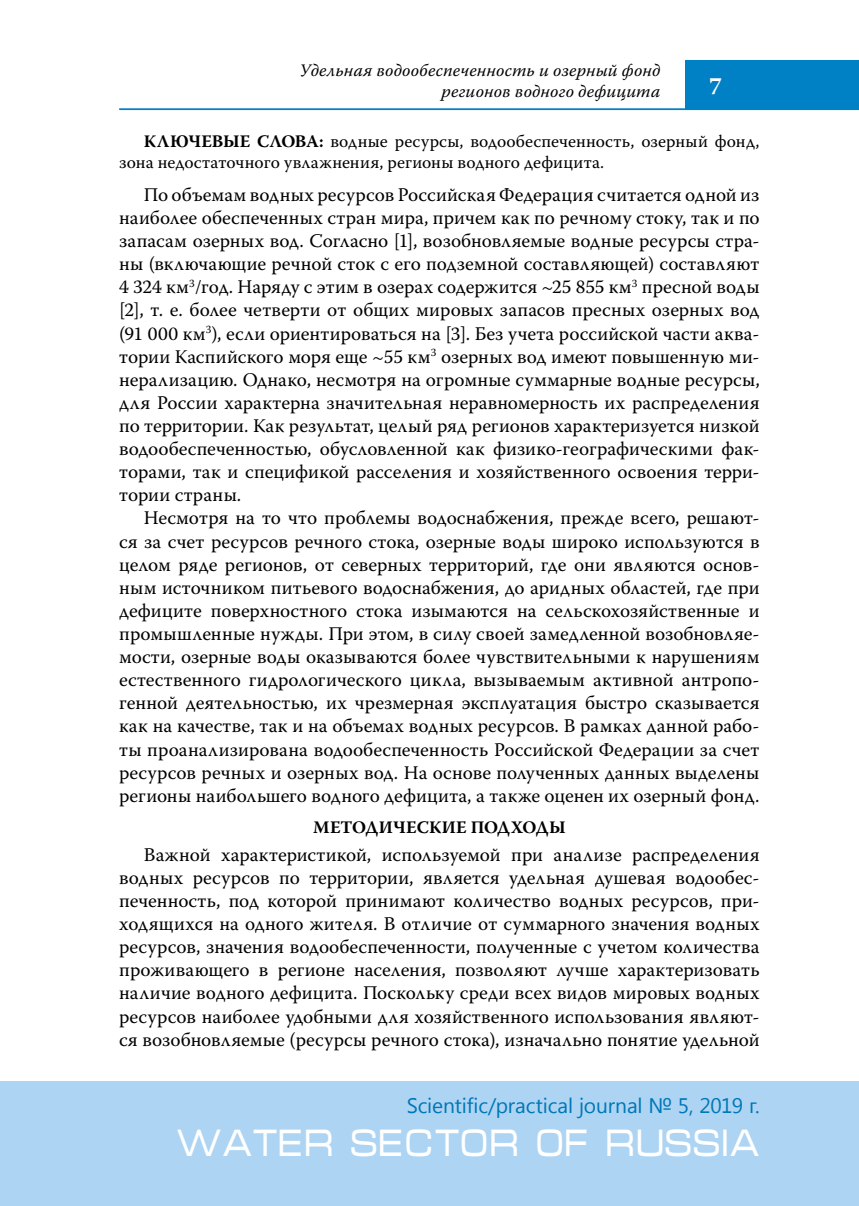
<style>
.page{position:relative;width:859px;height:1206px;background:#fff}
.page>*{position:absolute;margin:0;border:0;box-sizing:border-box;transform-origin:0 0}
.t1{font:38.5px "Micra C";color:#fff;scale:.83 1}
.t2{font:700 24.5px "Warnock Pro";color:#fff}
.t3{font:21px "Segoe UI";letter-spacing:-.005em;color:#0077b6}
.t4{font:19.25px/23.1px "Warnock Pro";color:#000;text-align:justify}
.t5{font:17.5px/21px "Warnock Pro";letter-spacing:.01em;color:#000}
.t6{font:italic 17.5px/21px "Warnock Pro";letter-spacing:.01em;color:#000;text-align:right}
.t7{font:700 17.5px "Warnock Pro";letter-spacing:.005em;color:#000}
.s1{font-weight:700}
</style>
<div class="page">
<hr style="left:119px;top:108px;width:739px;height:2px;background:#0080c5">
<div style="left:685px;top:60px;width:173px;height:50px;background:#0080c5"></div>
<div style="left:0;top:1081px;width:858px;height:124px;background:#add4f3"></div>
<p class="t6" style="left:299px;top:59px;width:362px">Удельная водообеспеченность и озерный фонд регионов водного дефицита</p>
<p class="t5" style="left:119px;top:130px;width:641px;text-indent:25px"><span class="s1">КЛЮЧЕВЫЕ СЛОВА:</span> водные ресурсы, водообеспеченность, озерный фонд, зона недостаточного увлажнения, регионы водного дефицита.</p>
<p class="t4" style="left:119px;top:183px;width:641px;text-indent:25px">По объемам водных ресурсов Российская Федерация считается одной из наиболее обеспеченных стран мира, причем как по речному стоку, так и по запасам озерных вод. Согласно [1], возобновляемые водные ресурсы стра&shy;ны (включающие речной сток с его подземной составляющей) составляют 4 324 км<sup>3</sup>/год. Наряду с этим в озерах содержится ~25 855 км<sup>3</sup> пресной воды [2], т. е. более четверти от общих мировых запасов пресных озерных вод (91 000 км<sup>3</sup>), если ориентироваться на [3]. Без учета российской части аква&shy;тории Каспийского моря еще ~55 км<sup>3</sup> озерных вод имеют повышенную ми&shy;нерализацию. Однако, несмотря на огромные суммарные водные ресурсы, для России характерна значительная неравномерность их распределения по территории. Как результат, целый ряд регионов характеризуется низкой водообеспеченностью, обусловленной как физико-географическими фак&shy;торами, так и спецификой расселения и хозяйственного освоения терри&shy;тории страны.</p>
<p class="t4" style="left:119px;top:506px;width:641px;text-indent:25px">Несмотря на то что проблемы водоснабжения, прежде всего, решают&shy;ся за счет ресурсов речного стока, озерные воды широко используются в целом ряде регионов, от северных территорий, где они являются основ&shy;ным источником питьевого водоснабжения, до аридных областей, где при дефиците поверхностного стока изымаются на сельскохозяйственные и промышленные нужды. При этом, в силу своей замедленной возобновляе&shy;мости, озерные воды оказываются более чувствительными к нарушениям естественного гидрологического цикла, вызываемым активной антропо&shy;генной деятельностью, их чрезмерная эксплуатация быстро сказывается как на качестве, так и на объемах водных ресурсов. В рамках данной рабо&shy;ты проанализирована водообеспеченность Российской Федерации за счет ресурсов речных и озерных вод. На основе полученных данных выделены регионы наибольшего водного дефицита, а также оценен их озерный фонд.</p>
<p class="t7" style="left:313px;top:816px;width:254px">МЕТОДИЧЕСКИЕ ПОДХОДЫ</p>
<p class="t4" style="left:119px;top:842px;width:641px;text-indent:25px">Важной характеристикой, используемой при анализе распределения водных ресурсов по территории, является удельная душевая водообес&shy;печенность, под которой принимают количество водных ресурсов, при&shy;ходящихся на одного жителя. В отличие от суммарного значения водных ресурсов, значения водообеспеченности, полученные с учетом количества проживающего в регионе населения, позволяют лучше характеризовать наличие водного дефицита. Поскольку среди всех видов мировых водных ресурсов наиболее удобными для хозяйственного использования являют&shy;ся возобновляемые (ресурсы речного стока), изначально понятие удельной</p>
<p class="t2" style="left:708px;top:71px;width:15px">7</p>
<p class="t3" style="left:406px;top:1090px;width:354px">scientific/practical journal № 5, 2019 г.</p>
<h1 class="t1" style="left:175px;top:1126px;width:705px">WATER SECTOR OF RUSSIA</h1>
</div>
